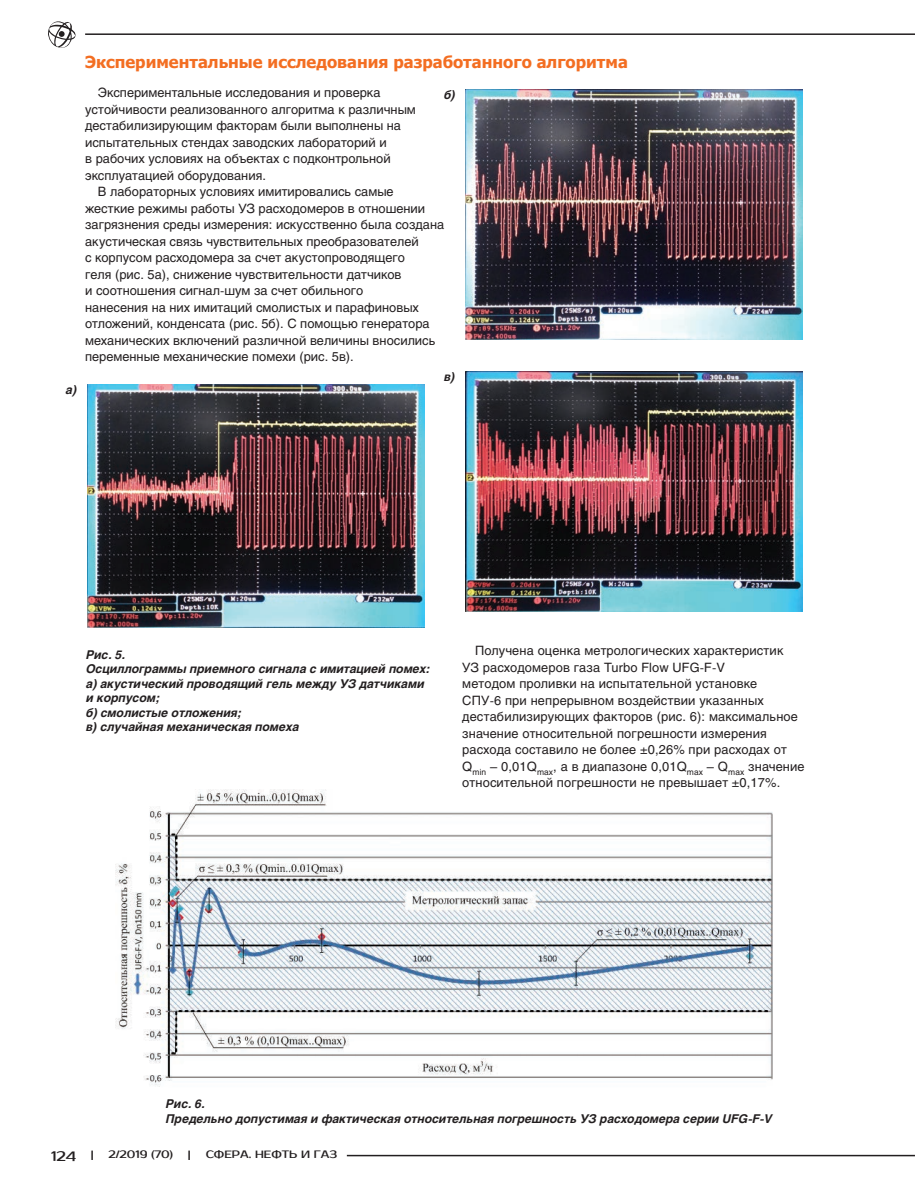
<style>
.page{position:relative;width:915px;height:1191px;background:#fff}
.page>*{position:absolute;margin:0;border:0;box-sizing:border-box;transform-origin:0 0}
.t1{font:700 16.5px "Tahoma";color:#f36e22}
.t2{font:13.5px "Prosto";color:#231f20}
.t3{font:12.75px/16.5px "Helios";color:#231f20}
.t4{font:italic 700 12px/14.4px "Helios";color:#231f20}
.t5{font:10.5px "Prosto";color:#231f20}
</style>
<div class="page">
<hr style="left:347px;top:1154px;width:567px;height:2px;background:#231f20">
<hr style="left:85px;top:33px;width:829px;height:2px;background:#231f20">
<svg style="left:48px;top:21px;width:27px;height:27px"></svg>
<img style="left:116px;top:789px;width:655px;height:298px">
<img style="left:87px;top:385px;width:338px;height:242px">
<img style="left:465px;top:89px;width:337px;height:250px">
<img style="left:465px;top:372px;width:337px;height:240px">
<p class="t1" style="left:85px;top:50px;width:544px">Экспериментальные исследования разработанного алгоритма</p>
<p class="t4" style="left:66px;top:382px;width:12px">а)</p>
<p class="t3" style="left:98px;top:84px;width:284px">Экспериментальные исследования и проверка</p>
<p class="t3" style="left:85px;top:101px;width:332px">устойчивости реализованного алгоритма к различным</p>
<p class="t3" style="left:85px;top:117px;width:317px">дестабилизирующим факторам были выполнены на</p>
<p class="t3" style="left:85px;top:134px;width:303px">испытательных стендах заводских лабораторий и</p>
<p class="t3" style="left:85px;top:150px;width:307px">в рабочих условиях на объектах с подконтрольной</p>
<p class="t3" style="left:85px;top:167px;width:182px">эксплуатацией оборудования.</p>
<p class="t3" style="left:98px;top:183px;width:297px">В лабораторных условиях имитировались самые</p>
<p class="t3" style="left:85px;top:200px;width:341px">жесткие режимы работы УЗ расходомеров в отношении</p>
<p class="t3" style="left:85px;top:216px;width:360px">загрязнения среды измерения: искусственно была создана</p>
<p class="t3" style="left:85px;top:233px;width:335px">акустическая связь чувствительных преобразователей</p>
<p class="t3" style="left:85px;top:249px;width:321px">с корпусом расходомера за счет акустопроводящего</p>
<p class="t3" style="left:85px;top:266px;width:318px">геля (рис. 5а), снижение чувствительности датчиков</p>
<p class="t3" style="left:85px;top:282px;width:280px">и соотношения сигнал-шум за счет обильного</p>
<p class="t3" style="left:85px;top:299px;width:335px">нанесения на них имитаций смолистых и парафиновых</p>
<p class="t3" style="left:85px;top:315px;width:346px">отложений, конденсата (рис. 5б). С помощью генератора</p>
<p class="t3" style="left:85px;top:332px;width:351px">механических включений различной величины вносились</p>
<p class="t3" style="left:85px;top:348px;width:270px">переменные механические помехи (рис. 5в).</p>
<p class="t4" style="left:444px;top:87px;width:13px">б)</p>
<p class="t4" style="left:444px;top:370px;width:12px">в)</p>
<p class="t4" style="left:86px;top:647px;width:345px">Рис. 5.<br>Осциллограммы приемного сигнала с имитацией помех: а) акустический проводящий гель между УЗ датчиками и корпусом;<br>б) смолистые отложения;<br>в) случайная механическая помеха</p>
<p class="t3" style="left:462px;top:642px;width:343px;text-indent:13px">Получена оценка метрологических характеристик<br>УЗ расходомеров газа Turbo Flow UFG-F-V<br>методом проливки на испытательной установке<br>СПУ-6 при непрерывном воздействии указанных дестабилизирующих факторов (рис. 6): максимальное значение относительной погрешности измерения расхода составило не более ±0,26% при расходах от Q<sub>min</sub> – 0,01Q<sub>max</sub>, а в диапазоне 0,01Q<sub>max</sub> – Q<sub>max</sub> значение относительной погрешности не превышает ±0,17%.</p>
<p class="t4" style="left:166px;top:1096px;width:607px">Рис. 6.<br>Предельно допустимая и фактическая относительная погрешность УЗ расходомера серии UFG-F-V</p>
<p class="t2" style="left:51px;top:1148px;width:26px">124</p>
<p class="t5" style="left:91px;top:1147px;width:4px">|</p>
<p class="t5" style="left:108px;top:1148px;width:66px">2/2019 (70)</p>
<p class="t5" style="left:188px;top:1147px;width:4px">|</p>
<p class="t5" style="left:205px;top:1148px;width:133px">СФЕРА. НЕФТЬ И ГАЗ</p>
</div>
